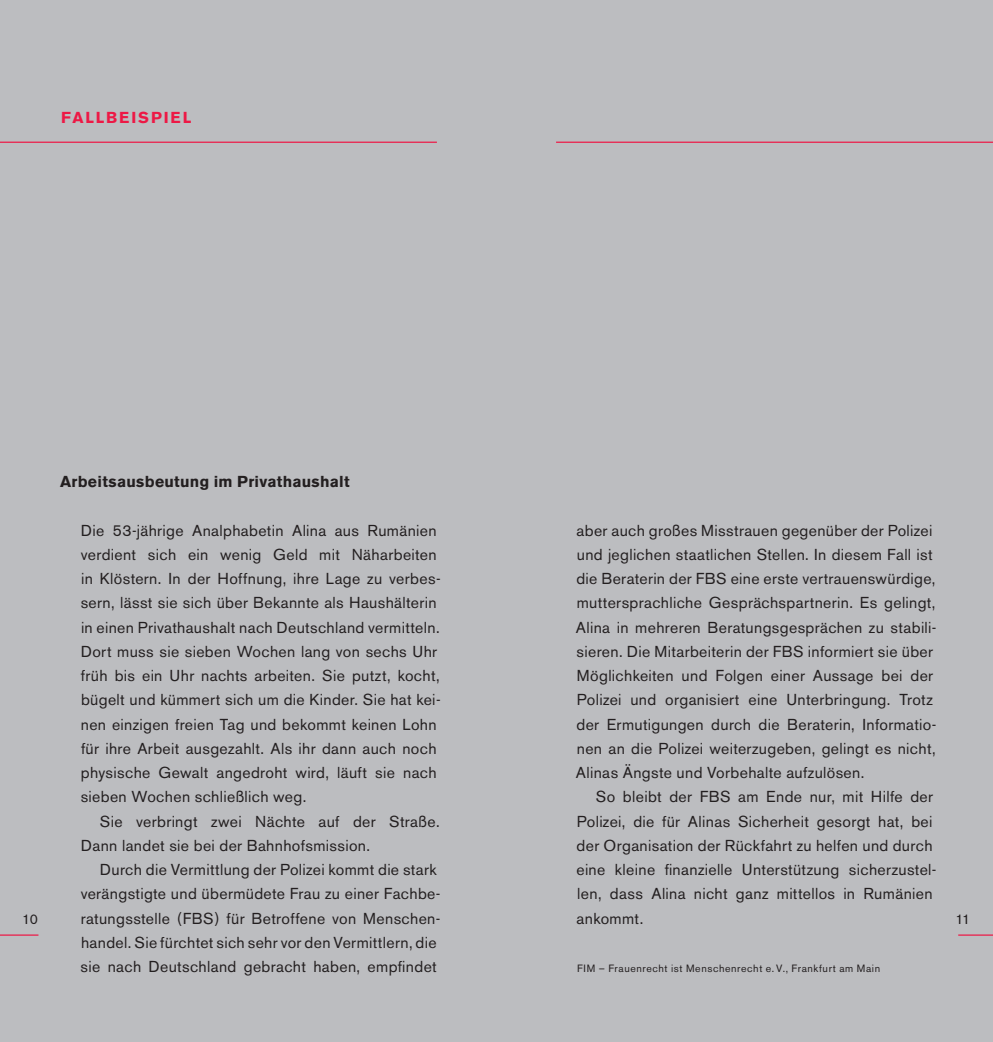
<style>
.page{position:relative;width:993px;height:1042px;background:#fff}
.page>*{position:absolute;margin:0;border:0;box-sizing:border-box;transform-origin:0 0}
.t1{font:15.75px/24.3px "Akzidenz Grotesk BE";letter-spacing:.02em;color:#231f20}
.t2{font:700 15.75px "Akzidenz Grotesk BE";letter-spacing:.015em;color:#231f20}
.t3{font:700 15.75px "Akzidenz Grotesk BE";letter-spacing:.12em;color:#ed1845}
.t4{font:14px "Akzidenz Grotesk BE";color:#231f20}
.t5{font:10.5px "Akzidenz Grotesk BE";letter-spacing:.055em;color:#231f20}
</style>
<div class="page">
<div style="left:0;top:0;width:992px;height:1042px;background:#bcbdc0"></div>
<hr style="left:0;top:142px;width:437px;height:1px;background:#ed1845">
<hr style="left:0;top:934px;width:38px;height:1px;background:#ed1845">
<hr style="left:957px;top:934px;width:35px;height:1px;background:#ed1845">
<hr style="left:556px;top:142px;width:436px;height:1px;background:#ed1845">
<p class="t3" style="left:61px;top:109px;width:132px">Fallbeispiel</p>
<p class="t2" style="left:60px;top:472px;width:291px">Arbeitsausbeutung im Privathaushalt</p>
<p class="t1" style="left:81px;top:518px;width:361px">Die 53-jährige Analphabetin Alina aus Rumänien verdient sich ein wenig Geld mit Näharbeiten in Klöstern. In der Hoffnung, ihre Lage zu verbes&shy;sern, lässt sie sich über Bekannte als Haushälterin in einen Privathaushalt nach Deutschland vermitteln.<br>Dort muss sie sieben Wochen lang von sechs Uhr früh bis ein Uhr nachts arbeiten. Sie putzt, kocht, bügelt und kümmert sich um die Kinder. Sie hat kei&shy;nen einzigen freien Tag und bekommt keinen Lohn für ihre Arbeit ausgezahlt. Als ihr dann auch noch physische Gewalt angedroht wird, läuft sie nach sieben Wochen schließlich weg.</p>
<p class="t1" style="left:81px;top:809px;width:360px;text-indent:19px">Sie verbringt zwei Nächte auf der Straße.<br>Dann landet sie bei der Bahnhofsmission.</p>
<p class="t1" style="left:81px;top:857px;width:361px;text-indent:19px">Durch die Vermittlung der Polizei kommt die stark verängstigte und übermüdete Frau zu einer Fachbe&shy;ratungsstelle (FBS) für Betroffene von Menschen&shy;handel. Sie fürchtet sich sehr vor den Vermittlern, die sie nach Deutschland gebracht haben, empfindet</p>
<p class="t1" style="left:575px;top:518px;width:362px">aber auch großes Misstrauen gegenüber der Polizei und jeglichen staatlichen Stellen. In diesem Fall ist die Beraterin der FBS eine erste vertrauenswürdige, muttersprachliche Gesprächspartnerin. Es gelingt, Alina in mehreren Beratungsgesprächen zu stabili&shy;sieren. Die Mitarbeiterin der FBS informiert sie über Möglichkeiten und Folgen einer Aussage bei der Polizei und organisiert eine Unterbringung. Trotz der Ermutigungen durch die Beraterin, Informatio&shy;nen an die Polizei weiterzugeben, gelingt es nicht, Alinas Ängste und Vorbehalte aufzulösen.</p>
<p class="t1" style="left:576px;top:784px;width:361px;text-indent:19px">So bleibt der FBS am Ende nur, mit Hilfe der Polizei, die für Alinas Sicherheit gesorgt hat, bei der Organisation der Rückfahrt zu helfen und durch eine kleine finanzielle Unterstützung sicherzustel&shy;len, dass Alina nicht ganz mittellos in Rumänien ankommt.</p>
<p class="t4" style="left:22px;top:910px;width:17px">10</p>
<p class="t4" style="left:955px;top:910px;width:16px">11</p>
<p class="t5" style="left:577px;top:962px;width:304px">FIM – Frauenrecht ist Menschenrecht e. V., Frankfurt am Main</p>
</div>
